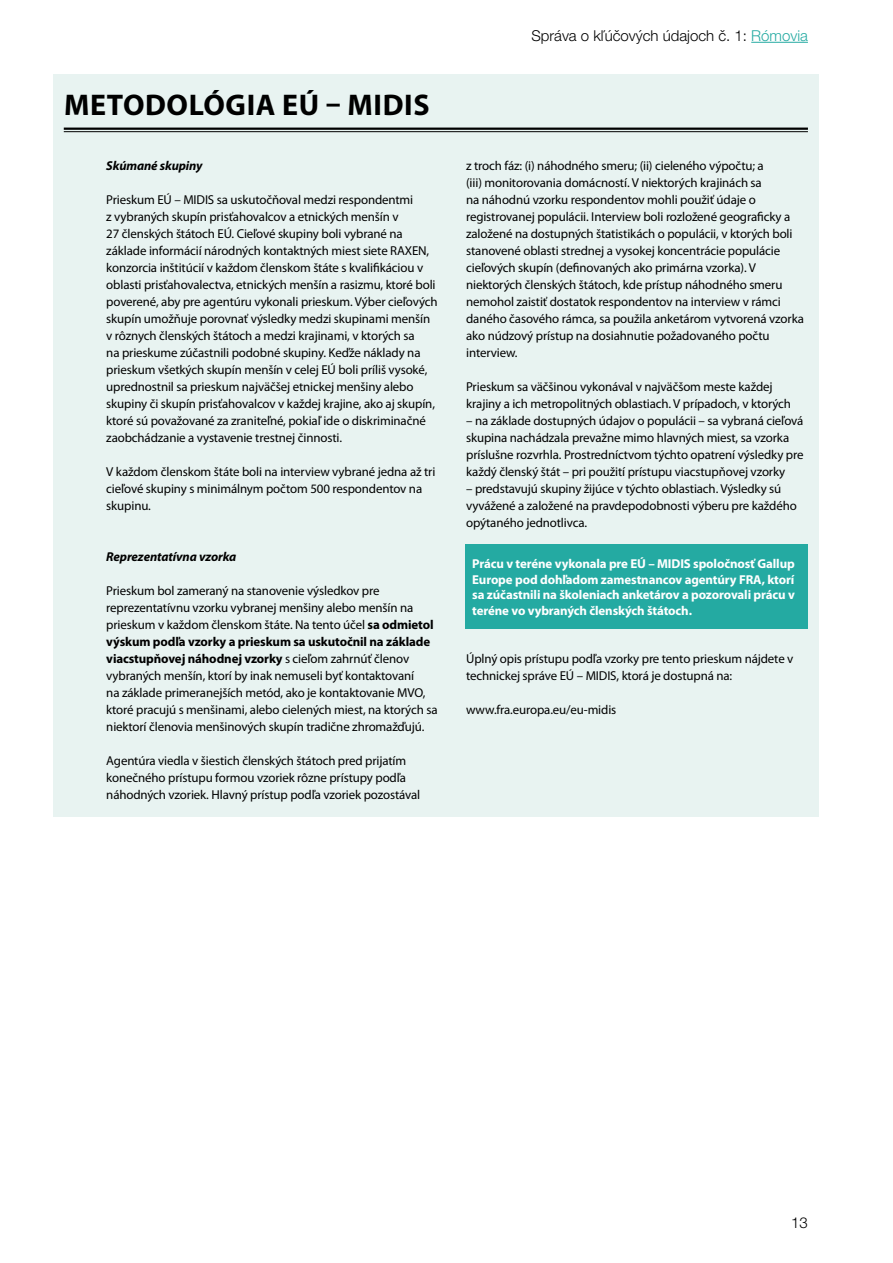
<style>
.page{position:relative;width:893px;height:1263px;background:#fff}
.page>*{position:absolute;margin:0;border:0;box-sizing:border-box;transform-origin:0 0}
.t1{font:700 30px "Myriad Pro";letter-spacing:.02em;color:#000}
.t2{font:300 15px "Helvetica Neue LT Pro";color:#000}
.t3{font:12.9px/17px "Myriad Pro";letter-spacing:-.01em;color:#000}
.t4{font:700 12.9px/15.5px "Myriad Pro";letter-spacing:-.01em;color:#fff;text-align:justify}
.t5{font:italic 700 12.9px "Myriad Pro";letter-spacing:-.01em;color:#000}
.s1{font-weight:700}
.s2{color:#24aaa2}
</style>
<div class="page">
<hr style="left:751px;top:42px;width:57px;height:1px;background:#24aaa2">
<div style="left:53px;top:74px;width:766px;height:742px;background:#e8f3f1"></div>
<hr style="left:64px;top:128px;width:744px;height:2px;background:#000">
<hr style="left:64px;top:131px;width:744px;height:1px;background:#000">
<div style="left:466px;top:544px;width:342px;height:85px;background:#24aaa2"></div>
<h1 class="t1" style="left:64px;top:85px;width:79px">Metodológi</h1>
<h1 class="t1" style="left:256px;top:85px;width:175px">a EÚ – MIDIS</h1>
<p class="t5" style="left:106px;top:157px;width:98px">Skúmané skupiny</p>
<p class="t3" style="left:106px;top:191px;width:333px">Prieskum EÚ – MIDIS sa uskutočňoval medzi respondentmi<br>z vybraných skupín prisťahovalcov a etnických menšín v<br>27 členských štátoch EÚ. Cieľové skupiny boli vybrané na základe informácií národných kontaktných miest siete RAXEN, konzorcia inštitúcií v každom členskom štáte s kvalifikáciou v oblasti prisťahovalectva, etnických menšín a rasizmu, ktoré boli poverené, aby pre agentúru vykonali prieskum. Výber cieľových skupín umožňuje porovnať výsledky medzi skupinami menšín v rôznych členských štátoch a medzi krajinami, v ktorých sa<br>na prieskume zúčastnili podobné skupiny. Keďže náklady na prieskum všetkých skupín menšín v celej EÚ boli príliš vysoké, uprednostnil sa prieskum najväčšej etnickej menšiny alebo skupiny či skupín prisťahovalcov v každej krajine, ako aj skupín, ktoré sú považované za zraniteľné, pokiaľ ide o diskriminačné zaobchádzanie a vystavenie trestnej činnosti.</p>
<p class="t3" style="left:106px;top:463px;width:331px">V každom členskom štáte boli na interview vybrané jedna až tri cieľové skupiny s minimálnym počtom 500 respondentov na skupinu.</p>
<p class="t5" style="left:106px;top:549px;width:132px">Reprezentatívna vzorka</p>
<p class="t3" style="left:106px;top:582px;width:333px">Prieskum bol zameraný na stanovenie výsledkov pre reprezentatívnu vzorku vybranej menšiny alebo menšín na prieskum v každom členskom štáte. Na tento účel <span class="s1">sa odmietol výskum podľa vzorky a prieskum sa uskutočnil na základe viacstupňovej náhodnej vzorky</span> s cieľom zahrnúť členov vybraných menšín, ktorí by inak nemuseli byť kontaktovaní<br>na základe primeranejších metód, ako je kontaktovanie MVO, ktoré pracujú s menšinami, alebo cielených miest, na ktorých sa niektorí členovia menšinových skupín tradične zhromažďujú.</p>
<p class="t3" style="left:106px;top:752px;width:315px">Agentúra viedla v šiestich členských štátoch pred prijatím konečného prístupu formou vzoriek rôzne prístupy podľa náhodných vzoriek. Hlavný prístup podľa vzoriek pozostával</p>
<p class="t2" style="left:531px;top:26px;width:278px">Správa o kľúčových údajoch č. 1: <span class="s2">Rómovia</span></p>
<p class="t3" style="left:466px;top:157px;width:339px">z troch fáz: (i) náhodného smeru; (ii) cieleného výpočtu; a<br>(iii) monitorovania domácností. V niektorých krajinách sa<br>na náhodnú vzorku respondentov mohli použiť údaje o registrovanej populácii. Interview boli rozložené geograficky a založené na dostupných štatistikách o populácii, v ktorých boli stanovené oblasti strednej a vysokej koncentrácie populácie cieľových skupín (definovaných ako primárna vzorka). V niektorých členských štátoch, kde prístup náhodného smeru nemohol zaistiť dostatok respondentov na interview v rámci daného časového rámca, sa použila anketárom vytvorená vzorka ako núdzový prístup na dosiahnutie požadovaného počtu interview.</p>
<p class="t3" style="left:466px;top:378px;width:326px">Prieskum sa väčšinou vykonával v najväčšom meste každej krajiny a ich metropolitných oblastiach. V prípadoch, v ktorých</p>
<p class="t3" style="left:466px;top:412px;width:339px">– na základe dostupných údajov o populácii – sa vybraná cieľová skupina nachádzala prevažne mimo hlavných miest, sa vzorka príslušne rozvrhla. Prostredníctvom týchto opatrení výsledky pre každý členský štát – pri použití prístupu viacstupňovej vzorky</p>
<p class="t3" style="left:466px;top:480px;width:332px">– predstavujú skupiny žijúce v týchto oblastiach. Výsledky sú vyvážené a založené na pravdepodobnosti výberu pre každého opýtaného jednotlivca.</p>
<p class="t4" style="left:472px;top:556px;width:324px">Prácu v teréne vykonala pre EÚ – MIDIS spoločnosť Gallup Europe pod dohľadom zamestnancov agentúry FRA, ktorí sa zúčastnili na školeniach anketárov a pozorovali prácu v teréne vo vybraných členských štátoch.</p>
<p class="t3" style="left:466px;top:650px;width:329px">Úplný opis prístupu podľa vzorky pre tento prieskum nájdete v technickej správe EÚ – MIDIS, ktorá je dostupná na:</p>
<p class="t3" style="left:466px;top:701px;width:152px">www.fra.europa.eu/eu-midis</p>
<p class="t2" style="left:791px;top:1214px;width:17px">13</p>
</div>
